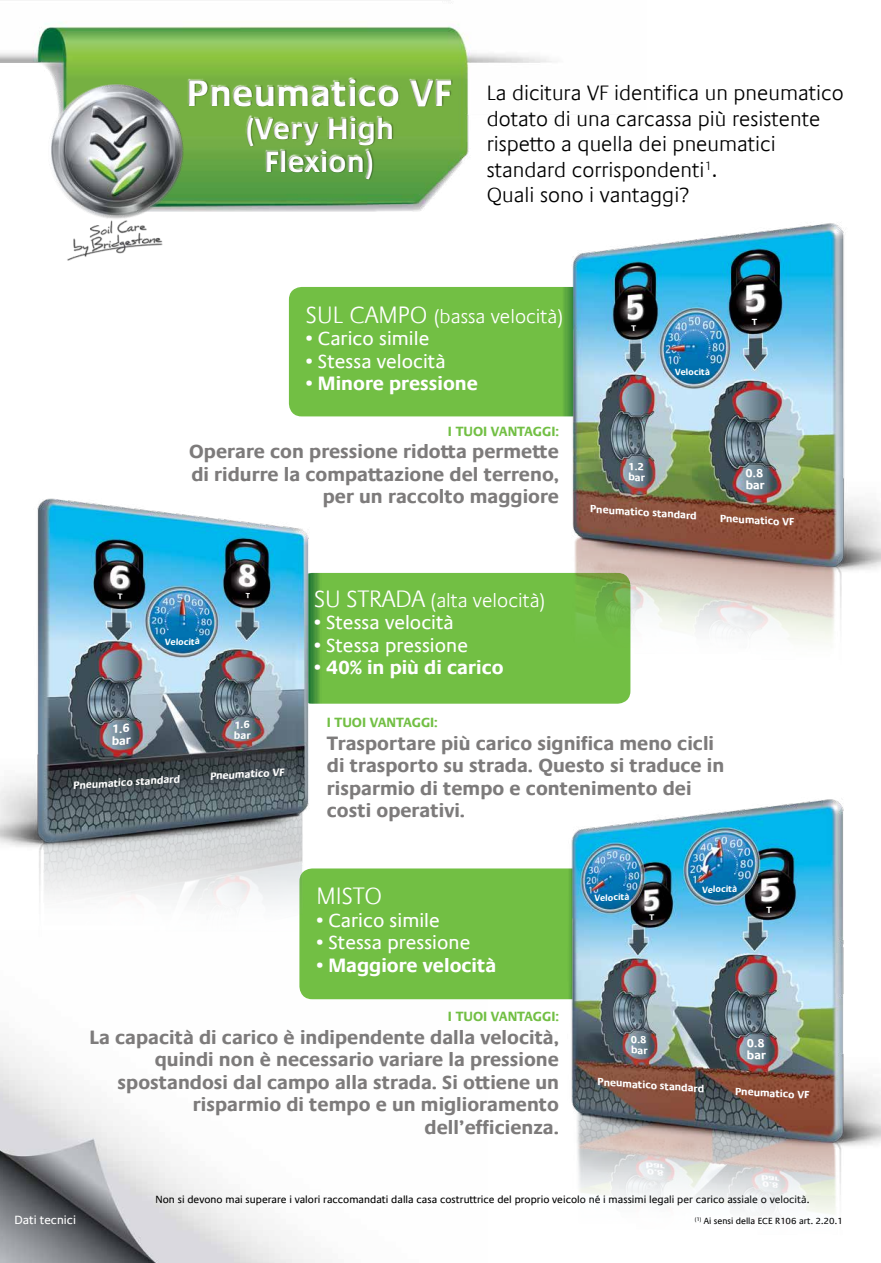
<style>
.page{position:relative;width:881px;height:1263px;background:#fff}
.page>*{position:absolute;margin:0;border:0;box-sizing:border-box;transform-origin:0 0}
.t1{font:700 37.5px "Praxis Com";color:#fff}
.t2{font:700 30px/33px "Praxis Com";color:#fff;text-align:center}
.t3{font:300 24px "Praxis Com";color:#fff}
.t4{font:300 21px/25.5px "Praxis Com";color:#000}
.t5{font:700 19.5px/22.5px "Praxis Com";color:#7d7b7b;text-align:right}
.t6{font:19.5px "Praxis Com";color:#fff}
.t7{font:700 19.5px "Praxis Com";color:#fff}
.t8{font:300 19.5px "Praxis Com";color:#fff}
.t9{font:700 13.5px "Praxis Com";color:#72bf44}
.t10{font:700 12px/12px "Praxis Com";color:#fff}
.t11{font:12px "Praxis Com";color:#fff}
.t12{font:10.5px "Praxis Com";color:#000}
.t13{font:700 10.5px/10.5px "Praxis Com";color:#fff}
.t14{font:700 9px "Praxis Com";color:#fff}
.t15{font:9px "Praxis Com";color:#000}
.t16{font:700 8.25px "Praxis Com";color:#fff}
.s1{font-size:24px}
.s2{font-weight:400}
</style>
<div class="page">
<img style="left:0;top:0;width:552px;height:211px">
<img style="left:38px;top:77px;width:156px;height:184px">
<img style="left:0;top:999px;width:487px;height:264px">
<div style="left:315px;top:573px;width:314px;height:131px;background:#72bf44"></div>
<div style="left:299px;top:868px;width:235px;height:131px;background:#72bf44"></div>
<div style="left:289px;top:287px;width:260px;height:129px;background:#72bf44"></div>
<img style="left:549px;top:182px;width:331px;height:515px">
<img style="left:0;top:498px;width:315px;height:475px">
<img style="left:534px;top:799px;width:346px;height:417px">
<svg style="left:187px;top:77px;width:265px;height:103px;background:#73aa49"></svg>
<svg style="left:118px;top:594px;width:4px;height:6px"></svg>
<svg style="left:246px;top:593px;width:4px;height:5px"></svg>
<h1 class="t1" style="left:187px;top:70px;width:267px">Pneumatico VF</h1>
<h2 class="t2" style="left:244px;top:112px;width:151px">(Very High<br>Flexion)</h2>
<p class="t4" style="left:486px;top:80px;width:358px">La dicitura VF identifica un pneumatico dotato di una carcassa più resistente rispetto a quella dei pneumatici standard corrispondenti<sup>1</sup>.<br>Quali sono i vantaggi?</p>
<p class="t8" style="left:306px;top:305px;width:259px"><span class="s1">SUL CAMPO</span> (bassa velocità)</p>
<p class="t6" style="left:306px;top:327px;width:125px">• Carico simile</p>
<p class="t6" style="left:306px;top:350px;width:141px">• Stessa velocità</p>
<p class="t7" style="left:306px;top:372px;width:173px"><span class="s2">•</span> Minore pressione</p>
<p class="t9" style="left:448px;top:423px;width:112px">I TUOI VANTAGGI:</p>
<p class="t5" style="left:189px;top:440px;width:371px">Operare con pressione ridotta permette di ridurre la compattazione del terreno, per un raccolto maggiore</p>
<p class="t14" style="left:165px;top:637px;width:36px;rotate:-1deg">Velocità</p>
<p class="t8" style="left:314px;top:589px;width:233px"><span class="s1">SU STRADA</span> (alta velocità)</p>
<p class="t6" style="left:314px;top:611px;width:141px">• Stessa velocità</p>
<p class="t6" style="left:314px;top:634px;width:155px">• Stessa pressione</p>
<p class="t7" style="left:314px;top:656px;width:191px"><span class="s2">•</span> 40% in più di carico</p>
<p class="t16" style="left:631px;top:323px;width:7px">T</p>
<p class="t14" style="left:675px;top:366px;width:37px">Velocità</p>
<p class="t14" style="left:751px;top:317px;width:7px">T</p>
<p class="t13" style="left:628px;top:461px;width:19px;rotate:3deg">1.2 bar</p>
<p class="t10" style="left:745px;top:467px;width:21px;rotate:3deg">0.8 bar</p>
<p class="t13" style="left:590px;top:503px;width:108px;rotate:4deg">Pneumatico standard</p>
<p class="t13" style="left:720px;top:513px;width:76px;rotate:3deg">Pneumatico VF</p>
<p class="t10" style="left:110px;top:723px;width:21px;rotate:-3deg">1.6 bar</p>
<p class="t13" style="left:73px;top:781px;width:108px;rotate:-4deg">Pneumatico standard</p>
<p class="t13" style="left:233px;top:720px;width:18px;rotate:-3deg">1.6 bar</p>
<p class="t13" style="left:209px;top:771px;width:76px;rotate:-3deg">Pneumatico VF</p>
<p class="t9" style="left:327px;top:715px;width:112px">I TUOI VANTAGGI:</p>
<p class="t5" style="left:327px;top:732px;width:399px;text-align:left">Trasportare più carico significa meno cicli di trasporto su strada. Questo si traduce in risparmio di tempo e contenimento dei costi operativi.</p>
<p class="t3" style="left:316px;top:882px;width:67px">MISTO</p>
<p class="t6" style="left:316px;top:909px;width:125px">• Carico simile</p>
<p class="t6" style="left:316px;top:931px;width:155px">• Stessa pressione</p>
<p class="t7" style="left:316px;top:953px;width:181px"><span class="s2">•</span> Maggiore velocità</p>
<p class="t14" style="left:594px;top:893px;width:36px;rotate:-3deg">Velocità</p>
<p class="t16" style="left:649px;top:913px;width:6px">T</p>
<p class="t14" style="left:701px;top:884px;width:36px;rotate:-2deg">Velocità</p>
<p class="t14" style="left:766px;top:904px;width:7px">T</p>
<p class="t9" style="left:448px;top:1008px;width:112px">I TUOI VANTAGGI:</p>
<p class="t5" style="left:89px;top:1026px;width:471px">La capacità di carico è indipendente dalla velocità, quindi non è necessario variare la pressione spostandosi dal campo alla strada. Si ottiene un risparmio di tempo e un miglioramento dell’efficienza.</p>
<p class="t13" style="left:631px;top:1034px;width:19px;rotate:3deg">0.8 bar</p>
<p class="t10" style="left:747px;top:1036px;width:21px;rotate:3deg">0.8 bar</p>
<p class="t13" style="left:598px;top:1076px;width:108px;rotate:4deg">Pneumatico standard</p>
<p class="t13" style="left:735px;top:1086px;width:76px;rotate:3deg">Pneumatico VF</p>
<p class="t11" style="left:14px;top:1213px;width:63px">Dati tecnici</p>
<p class="t12" style="left:155px;top:1193px;width:655px">Non si devono mai superare i valori raccomandati dalla casa costruttrice del proprio veicolo né i massimi legali per carico assiale o velocità.</p>
<p class="t15" style="left:694px;top:1216px;width:149px"><sup>(1)</sup> Ai sensi della ECE R106 art. 2.20.1</p>
</div>
